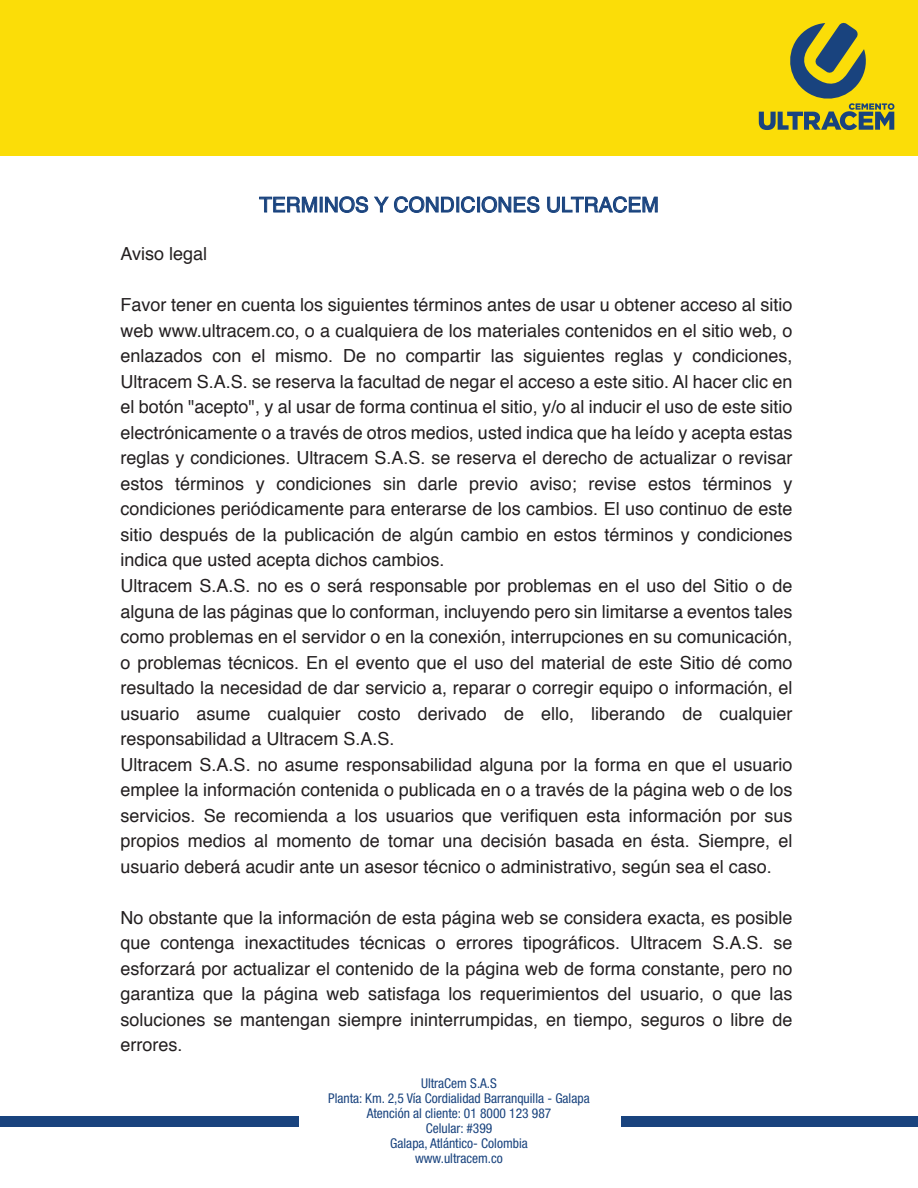
<style>
.page{position:relative;width:918px;height:1188px;background:#fff}
.page>*{position:absolute;margin:0;border:0;box-sizing:border-box;transform-origin:0 0}
.t1{font:20.85px "Helvetica";color:#19437e}
.t2{font:18px/25.5px "Helvetica";color:#231f20}
.t3{font:condensed 13.5px/15px "Helvetica Neue";color:#19437e;text-align:center}
</style>
<div class="page">
<div style="left:0;top:0;width:918px;height:156px;background:#fbdd08"></div>
<svg style="left:759px;top:22px;width:135px;height:108px"></svg>
<div style="left:621px;top:1116px;width:297px;height:10px;background:#19437e"></div>
<div style="left:0;top:1116px;width:298px;height:10px;background:#19437e"></div>
<svg style="left:259px;top:196px;width:58px;height:17px"></svg>
<svg style="left:325px;top:196px;width:43px;height:17px"></svg>
<svg style="left:374px;top:196px;width:101px;height:17px"></svg>
<div style="left:477px;top:197px;width:3px;height:15px;border:1px solid #19437e"></div>
<svg style="left:482px;top:196px;width:58px;height:17px"></svg>
<svg style="left:547px;top:196px;width:111px;height:17px"></svg>
<p class="t1" style="left:259px;top:189px;width:401px">TERMINOS Y CONDICIONES ULTRACEM</p>
<p class="t2" style="left:121px;top:242px;width:88px">Aviso legal</p>
<p class="t2" style="left:121px;top:293px;width:674px">Favor tener en cuenta los siguientes términos antes de usar u obtener acceso al sitio web www.ultracem.co, o a cualquiera de los materiales contenidos en el sitio web, o enlazados con el mismo. De no compartir las siguientes reglas y condiciones, Ultracem S.A.S. se reserva la facultad de negar el acceso a este sitio. Al hacer clic en el botón "acepto", y al usar de forma continua el sitio, y/o al inducir el uso de este sitio electrónicamente o a través de otros medios, usted indica que ha leído y acepta estas reglas y condiciones. Ultracem S.A.S. se reserva el derecho de actualizar o revisar estos términos y condiciones sin darle previo aviso; revise estos términos y condiciones periódicamente para enterarse de los cambios. El uso continuo de este sitio después de la publicación de algún cambio en estos términos y condiciones indica que usted acepta dichos cambios.<br>Ultracem S.A.S. no es o será responsable por problemas en el uso del Sitio o de alguna de las páginas que lo conforman, incluyendo pero sin limitarse a eventos tales como problemas en el servidor o en la conexión, interrupciones en su comunicación, o problemas técnicos. En el evento que el uso del material de este Sitio dé como resultado la necesidad de dar servicio a, reparar o corregir equipo o información, el usuario asume cualquier costo derivado de ello, liberando de cualquier responsabilidad a Ultracem S.A.S.<br>Ultracem S.A.S. no asume responsabilidad alguna por la forma en que el usuario emplee la información contenida o publicada en o a través de la página web o de los servicios. Se recomienda a los usuarios que verifiquen esta información por sus propios medios al momento de tomar una decisión basada en ésta. Siempre, el usuario deberá acudir ante un asesor técnico o administrativo, según sea el caso.</p>
<p class="t2" style="left:121px;top:905px;width:674px;text-align:justify">No obstante que la información de esta página web se considera exacta, es posible que contenga inexactitudes técnicas o errores tipográficos. Ultracem S.A.S. se esforzará por actualizar el contenido de la página web de forma constante, pero no garantiza que la página web satisfaga los requerimientos del usuario, o que las soluciones se mantengan siempre ininterrumpidas, en tiempo, seguros o libre de errores.</p>
<p class="t3" style="left:328px;top:1076px;width:263px">UltraCem S.A.S<br>Planta: Km. 2,5 Vía Cordialidad Barranquilla - Galapa<br>Atención al cliente: 01 8000 123 987<br>Celular: #399<br>Galapa, Atlántico- Colombia<br>www.ultracem.co</p>
</div>
